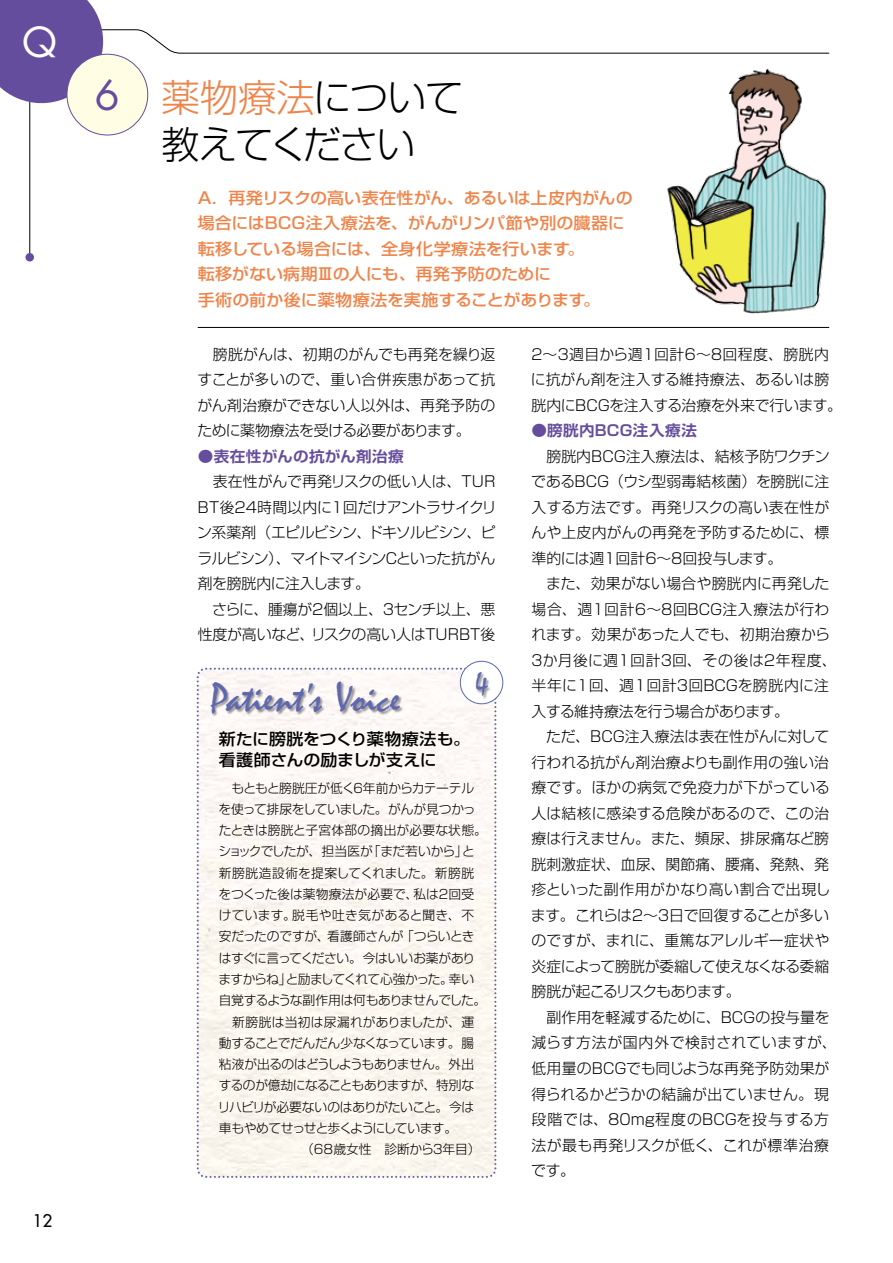
<style>
.page{position:relative;width:893px;height:1263px;background:#fff}
.page>*{position:absolute;margin:0;border:0;box-sizing:border-box;transform-origin:0 0}
.t1{font:40.35px "Mistral";letter-spacing:-.005em;color:#5f67ae}
.t2{font:40.35px "Futura";color:#654d9d}
.t3{font:40.35px "Futura";color:#fff}
.t4{font:300 38.25px/46.8px "Shin Go Pro";letter-spacing:-.03em;color:#000}
.t5{font:29.7px "Mistral";color:#5f67ae}
.t6{font:16.95px "Futura";color:#000}
.t7{font:500 16.2px/25.5px "Shin Go Pro";letter-spacing:-.005em;color:#ef844a;scale:1.05 1}
.t8{font:500 16.2px/21.3px "Shin Go Pro";letter-spacing:-.015em;color:#000;scale:1.05 1}
.t9{font:300 14.85px/25.5px "Shin Go Pro";color:#000}
.t10{font:300 14.85px/25.5px "Shin Go Pro";letter-spacing:-.03em;color:#000}
.t11{font:700 14.85px "Shin Go Pro De";letter-spacing:.02em;color:#654d9d;scale:1.05 1}
.t12{font:300 12.75px "Shin Go Pro";letter-spacing:-.02em;color:#000}
.t13{font:300 12.75px "Shin Go Pro";letter-spacing:-.045em;color:#000}
.t14{font:300 12.75px "Shin Go Pro";letter-spacing:-.065em;color:#000}
.t15{font:300 12.75px "Shin Go Pro";letter-spacing:.015em;color:#000}
.t16{font:300 12.75px "Shin Go Pro";letter-spacing:-.06em;color:#000}
.t17{font:300 12.75px "Shin Go Pro";color:#000}
.t18{font:300 12.75px "Shin Go Pro";letter-spacing:-.04em;color:#000}
.t19{font:300 12.75px "Shin Go Pro";letter-spacing:.025em;color:#000}
.t20{font:300 12.75px "Shin Go Pro";letter-spacing:.02em;color:#000}
.s1{color:#ef844a}
.s2{font-family:"Adobe Caslon Pro";font-weight:600;font-style:italic}
</style>
<div class="page">
<svg style="left:29px;top:29px;width:801px;height:226px"></svg>
<div style="left:0;top:0;width:103px;height:103px;background:#654d9d"></div>
<div style="left:67px;top:54px;width:81px;height:81px;background:#fffde4;border-radius:50%"></div>
<div style="left:67px;top:54px;width:81px;height:81px;border:1px solid #654d9d;border-radius:50%"></div>
<div style="left:26px;top:253px;width:8px;height:8px;background:#654d9d;border-radius:50%"></div>
<hr style="left:198px;top:327px;width:631px;height:1px;background:#000">
<svg style="left:196px;top:666px;width:301px;height:512px"></svg>
<div style="left:211px;top:682px;width:193px;height:35px;background:#000;opacity:.4"></div>
<div style="left:460px;top:661px;width:43px;height:43px;background:#fff;border-radius:50%"></div>
<div style="left:460px;top:661px;width:43px;height:43px;border:1px solid #5f67ae;border-radius:50%"></div>
<div style="left:476px;top:673px;width:16px;height:27px;background:#000;opacity:.4"></div>
<img style="left:667px;top:67px;width:161px;height:247px">
<h1 class="t3" style="left:22px;top:14px;width:36px">Q</h1>
<h1 class="t2" style="left:95px;top:67px;width:26px">6</h1>
<p class="t6" style="left:33px;top:1209px;width:21px">12</p>
<h2 class="t4" style="left:162px;top:70px;width:303px"><span class="s1">薬物療法</span>について教えてください</h2>
<p class="t7" style="left:198px;top:183px;width:416px">A．再発リスクの高い表在性がん、あるいは上皮内がんの場合にはBCG注入療法を、がんがリンパ節や別の臓器に転移している場合には、全身化学療法を行います。<br>転移がない病期Ⅲの人にも、再発予防のために<br>手術の前か後に薬物療法を実施することがあります。</p>
<p class="t9" style="left:197px;top:339px;width:299px;text-align:justify">　膀胱がんは、初期のがんでも再発を繰り返すことが多いので、重い合併疾患があって抗がん剤治療ができない人以外は、再発予防のために薬物療法を受ける必要があります。</p>
<p class="t11" style="left:198px;top:444px;width:198px">●表在性がんの抗がん剤治療</p>
<p class="t10" style="left:196px;top:467px;width:303px">　表在性がんで再発リスクの低い人は、ＴＵＲ<br>ＢＴ後24時間以内に1回だけアントラサイクリン系薬剤（エピルビシン、ドキソルビシン、ピラルビシン）、マイトマイシンCといった抗がん剤を膀胱内に注入します。<br>　さらに、腫瘍が2個以上、3センチ以上、悪性度が高いなど、リスクの高い人はTURBT後</p>
<h1 class="t1" style="left:210px;top:675px;width:191px">Patient<span class="s2">'</span>s Voice</h1>
<p class="t8" style="left:219px;top:726px;width:241px">新たに膀胱をつくり薬物療法も。看護師さんの励ましが支えに</p>
<h3 class="t5" style="left:476px;top:666px;width:13px">4</h3>
<p class="t16" style="left:219px;top:777px;width:257px">　もともと膀胱圧が低く６年前からカテーテル</p>
<p class="t12" style="left:219px;top:798px;width:258px">を使って排尿をしていました。がんが見つかっ</p>
<p class="t15" style="left:219px;top:820px;width:270px">たときは膀胱と子宮体部の摘出が必要な状態。</p>
<p class="t13" style="left:219px;top:841px;width:258px">ショックでしたが、担当医が「まだ若いから」と</p>
<p class="t15" style="left:219px;top:862px;width:257px">新膀胱造設術を提案してくれました。新膀胱</p>
<p class="t17" style="left:219px;top:884px;width:257px">をつくった後は薬物療法が必要で、私は２回受</p>
<p class="t19" style="left:219px;top:905px;width:257px">けています。脱毛や吐き気があると聞き、不</p>
<p class="t12" style="left:219px;top:926px;width:257px">安だったのですが、看護師さんが「つらいとき</p>
<p class="t12" style="left:219px;top:947px;width:258px">はすぐに言ってください。今はいいお薬があり</p>
<p class="t14" style="left:219px;top:969px;width:257px">ますからね」と励ましてくれて心強かった。幸い</p>
<p class="t12" style="left:219px;top:990px;width:269px">自覚するような副作用は何もありませんでした。</p>
<p class="t20" style="left:219px;top:1011px;width:257px">　新膀胱は当初は尿漏れがありましたが、運</p>
<p class="t13" style="left:219px;top:1032px;width:257px">動することでだんだん少なくなっています。腸</p>
<p class="t18" style="left:219px;top:1054px;width:257px">粘液が出るのはどうしようもありません。外出</p>
<p class="t13" style="left:219px;top:1075px;width:257px">するのが億劫になることもありますが、特別な</p>
<p class="t12" style="left:218px;top:1096px;width:258px">リハビリが必要ないのはありがたいこと。今は</p>
<p class="t14" style="left:219px;top:1117px;width:240px">車もやめてせっせと歩くようにしています。</p>
<p class="t12" style="left:301px;top:1139px;width:181px">（68歳女性　診断から３年目）</p>
<p class="t9" style="left:529px;top:339px;width:314px">２～３週目から週1回計６～８回程度、膀胱内に抗がん剤を注入する維持療法、あるいは膀胱内にBCGを注入する治療を外来で行います。</p>
<p class="t11" style="left:531px;top:418px;width:159px">●膀胱内BCG注入療法</p>
<p class="t9" style="left:529px;top:441px;width:309px">　膀胱内BCG注入療法は、結核予防ワクチンであるBCG（ウシ型弱毒結核菌）を膀胱に注入する方法です。再発リスクの高い表在性がんや上皮内がんの再発を予防するために、標準的には週1回計6～8回投与します。<br>　また、効果がない場合や膀胱内に再発した場合、週１回計６～8回BCG注入療法が行われます。効果があった人でも、初期治療から<br>３か月後に週１回計3回、その後は２年程度、半年に１回、週１回計3回BCGを膀胱内に注入する維持療法を行う場合があります。<br>　ただ、BCG注入療法は表在性がんに対して行われる抗がん剤治療よりも副作用の強い治療です。ほかの病気で免疫力が下がっている人は結核に感染する危険があるので、この治療は行えません。また、頻尿、排尿痛など膀胱刺激症状、血尿、関節痛、腰痛、発熱、発疹といった副作用がかなり高い割合で出現します。これらは２～３日で回復することが多いのですが、まれに、重篤なアレルギー症状や炎症によって膀胱が委縮して使えなくなる委縮膀胱が起こるリスクもあります。<br>　副作用を軽減するために、BCGの投与量を減らす方法が国内外で検討されていますが、低用量のBCGでも同じような再発予防効果が得られるかどうかの結論が出ていません。現段階では、80mg程度のBCGを投与する方法が最も再発リスクが低く、これが標準治療です。</p>
</div>
